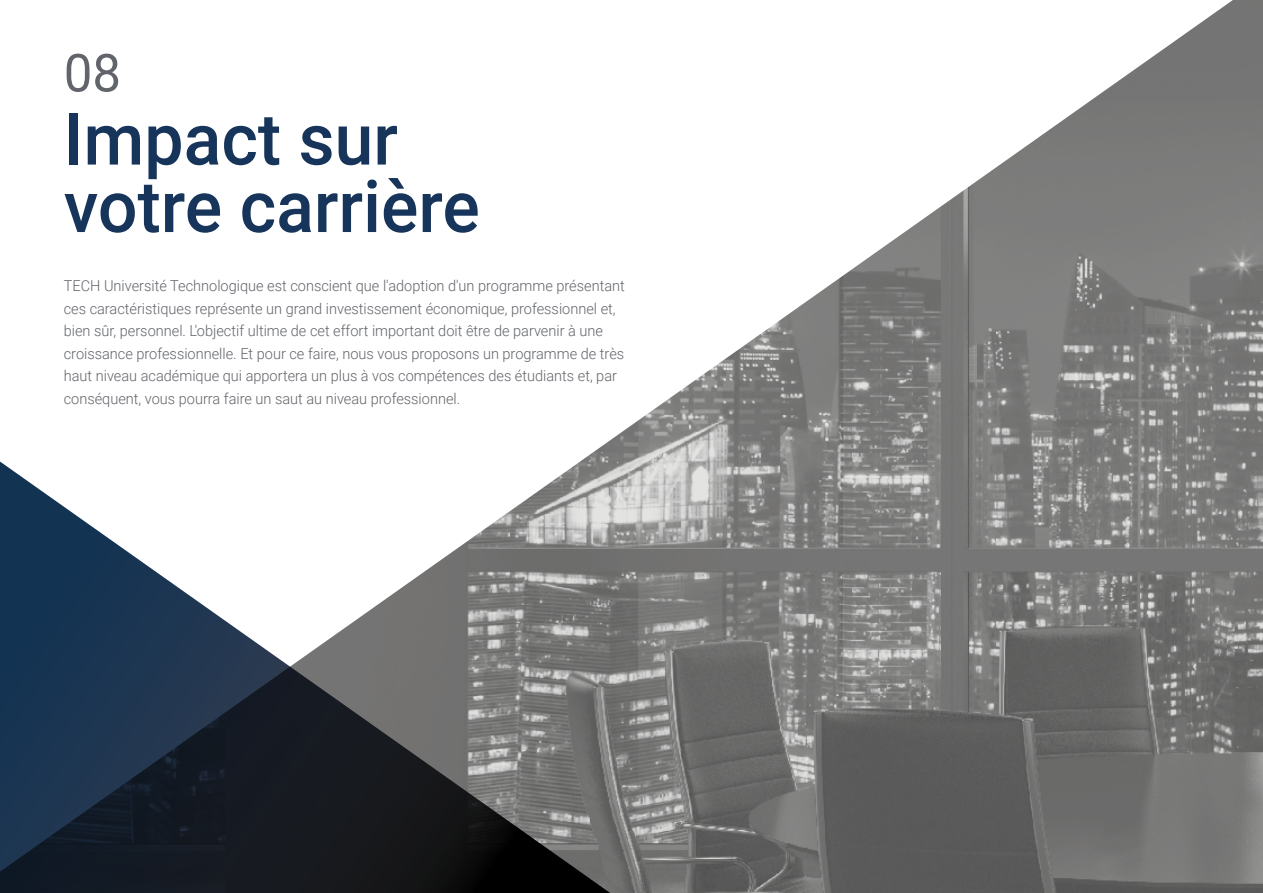
<style>
.page{position:relative;width:1263px;height:893px;background:#fff}
.page>*{position:absolute;margin:0;border:0;box-sizing:border-box;transform-origin:0 0}
.t1{font:500 72px/67.5px "Roboto";color:#17355b}
.t2{font:52.5px "Roboto";color:#61646a}
.t3{font:300 15px/22.5px "Roboto";color:#61646a}
</style>
<div class="page">
<img style="left:602px;top:0;width:661px;height:893px">
<svg style="left:0;top:446px;width:640px;height:447px"></svg>
<h2 class="t2" style="left:64px;top:36px;width:59px">08</h2>
<h1 class="t1" style="left:64px;top:103px;width:418px">Impact sur votre carrière</h1>
<p class="t3" style="left:64px;top:274px;width:562px">TECH Université Technologique est conscient que l'adoption d'un programme présentant ces caractéristiques représente un grand investissement économique, professionnel et, bien sûr, personnel. L'objectif ultime de cet effort important doit être de parvenir à une croissance professionnelle. Et pour ce faire, nous vous proposons un programme de très haut niveau académique qui apportera un plus à vos compétences des étudiants et, par conséquent, vous pourra faire un saut au niveau professionnel.</p>
</div>
